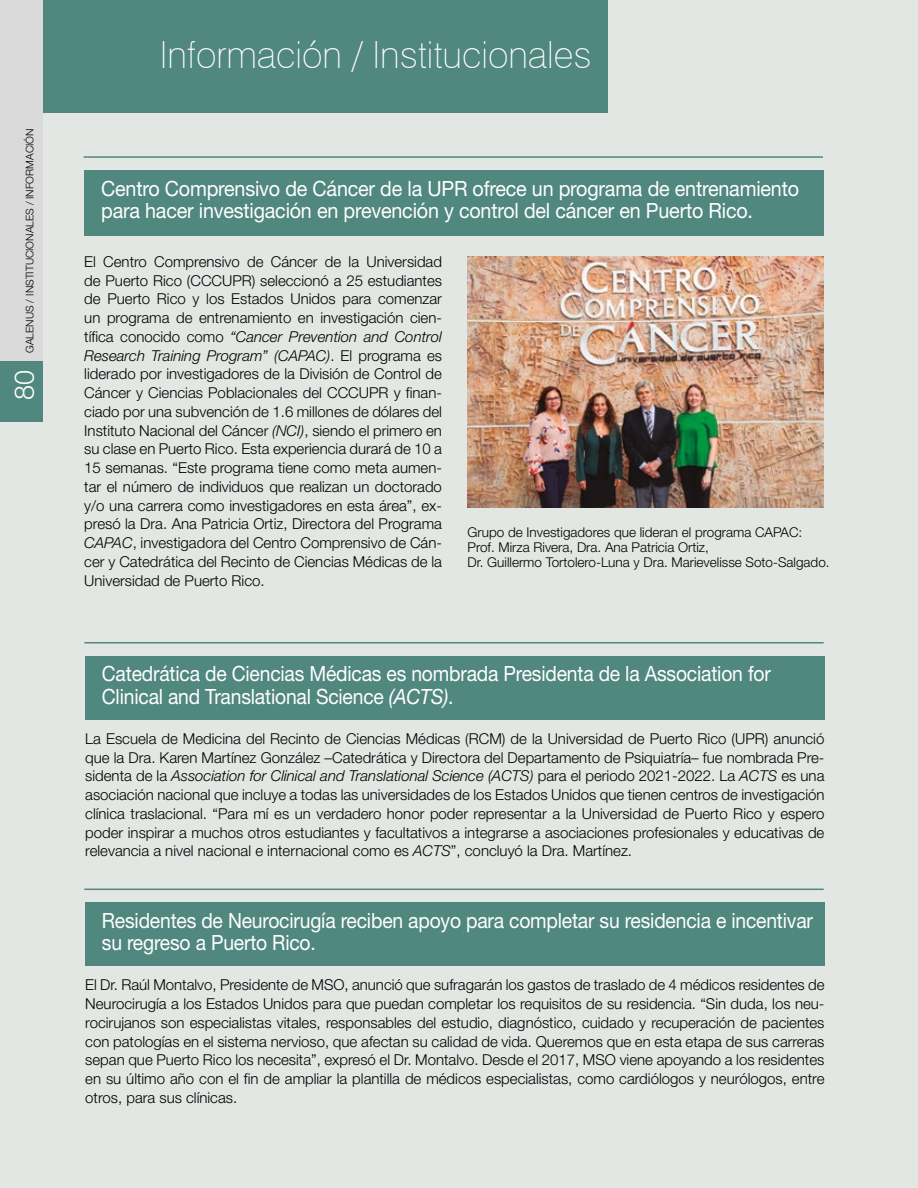
<style>
.page{position:relative;width:918px;height:1188px;background:#e2e7e3}
.page>*{position:absolute;margin:0;border:0;box-sizing:border-box;transform-origin:0 0}
.t1{font:100 37.5px "Swiss 721 BT";color:#fff}
.t2{font:300 27px "Helvetica Neue";color:#fff}
.t3{font:21px/22.5px "Helvetica Neue LT Std";letter-spacing:-.01em;color:#fff;scale:.92 1}
.t4{font:21px/22.5px "Helvetica Neue LT Std";letter-spacing:-.01em;color:#fff;scale:.94 1}
.t5{font:300 15px/18.8px "Helvetica Neue";color:#000;text-align:justify}
.t6{font:300 13.5px/15px "Helvetica Neue";color:#000}
.t7{font:300 10.5px "Helvetica Neue";color:#000}
.s1{font-style:italic}
</style>
<div class="page">
<div style="left:43px;top:0;width:565px;height:112px;background:#50877f"></div>
<hr style="left:84px;top:889px;width:740px;height:1px;background:#50877f">
<hr style="left:84px;top:642px;width:740px;height:2px;background:#50877f">
<hr style="left:84px;top:156px;width:739px;height:2px;background:#50877f">
<div style="left:85px;top:902px;width:739px;height:64px;background:#50877f"></div>
<div style="left:85px;top:656px;width:739px;height:64px;background:#50877f"></div>
<div style="left:84px;top:170px;width:740px;height:66px;background:#50877f"></div>
<img style="left:468px;top:256px;width:356px;height:251px">
<div style="left:0;top:0;width:43px;height:412px;background:#dadada"></div>
<div style="left:0;top:361px;width:43px;height:61px;background:#50877f"></div>
<p class="t7" style="left:23px;top:353px;width:226px;rotate:-90deg">GALENUS / INSTITUCIONALES / INFORMACIÓN</p>
<h2 class="t2" style="left:8px;top:400px;width:32px;rotate:-90deg">80</h2>
<h1 class="t1" style="left:160px;top:32px;width:433px">Información / Institucionales</h1>
<h3 class="t4" style="left:101px;top:177px;width:744px">Centro Comprensivo de Cáncer de la UPR ofrece un programa de entrenamiento para hacer investigación en prevención y control del cáncer en Puerto Rico.</h3>
<p class="t5" style="left:84px;top:252px;width:359px">El Centro Comprensivo de Cáncer de la Universidad de Puerto Rico (CCCUPR) seleccionó a 25 estudiantes de Puerto Rico y los Estados Unidos para comenzar un programa de entrenamiento en investigación cien&shy;tífica conocido como <span class="s1">“Cancer Prevention and Control Research Training Program” (CAPAC)</span>. El programa es liderado por investigadores de la División de Control de Cáncer y Ciencias Poblacionales del CCCUPR y finan&shy;ciado por una subvención de 1.6 millones de dólares del Instituto Nacional del Cáncer <span class="s1">(NCI)</span>, siendo el primero en su clase en Puerto Rico. Esta experiencia durará de 10 a 15 semanas. “Este programa tiene como meta aumen&shy;tar el número de individuos que realizan un doctorado y/o una carrera como investigadores en esta área”, ex&shy;presó la Dra. Ana Patricia Ortiz, Directora del Programa <span class="s1">CAPAC</span>, investigadora del Centro Comprensivo de Cán&shy;cer y Catedrática del Recinto de Ciencias Médicas de la Universidad de Puerto Rico.</p>
<p class="t6" style="left:468px;top:524px;width:364px">Grupo de Investigadores que lideran el programa CAPAC:<br>Prof. Mirza Rivera, Dra. Ana Patricia Ortiz,<br>Dr. Guillermo Tortolero-Luna y Dra. Marievelisse Soto-Salgado.</p>
<h3 class="t3" style="left:102px;top:662px;width:729px">Catedrática de Ciencias Médicas es nombrada Presidenta de la Association for<br>Clinical and Translational Science <span class="s1">(ACTS)</span>.</h3>
<p class="t5" style="left:85px;top:729px;width:741px">La Escuela de Medicina del Recinto de Ciencias Médicas (RCM) de la Universidad de Puerto Rico (UPR) anunció que la Dra. Karen Martínez González –Catedrática y Directora del Departamento de Psiquiatría– fue nombrada Pre&shy;sidenta de la <span class="s1">Association for Clinical and Translational Science (ACTS)</span> para el periodo 2021-2022. La <span class="s1">ACTS</span> es una asociación nacional que incluye a todas las universidades de los Estados Unidos que tienen centros de investigación clínica traslacional. “Para mí es un verdadero honor poder representar a la Universidad de Puerto Rico y espero poder inspirar a muchos otros estudiantes y facultativos a integrarse a asociaciones profesionales y educativas de relevancia a nivel nacional e internacional como es <span class="s1">ACTS</span>”, concluyó la Dra. Martínez.</p>
<h3 class="t3" style="left:102px;top:909px;width:774px">Residentes de Neurocirugía reciben apoyo para completar su residencia e incentivar su regreso a Puerto Rico.</h3>
<p class="t5" style="left:85px;top:975px;width:741px">El Dr. Raúl Montalvo, Presidente de MSO, anunció que sufragarán los gastos de traslado de 4 médicos residentes de Neurocirugía a los Estados Unidos para que puedan completar los requisitos de su residencia. “Sin duda, los neu&shy;rocirujanos son especialistas vitales, responsables del estudio, diagnóstico, cuidado y recuperación de pacientes con patologías en el sistema nervioso, que afectan su calidad de vida. Queremos que en esta etapa de sus carreras sepan que Puerto Rico los necesita”, expresó el Dr. Montalvo. Desde el 2017, MSO viene apoyando a los residentes en su último año con el fin de ampliar la plantilla de médicos especialistas, como cardiólogos y neurólogos, entre otros, para sus clínicas.</p>
</div>
